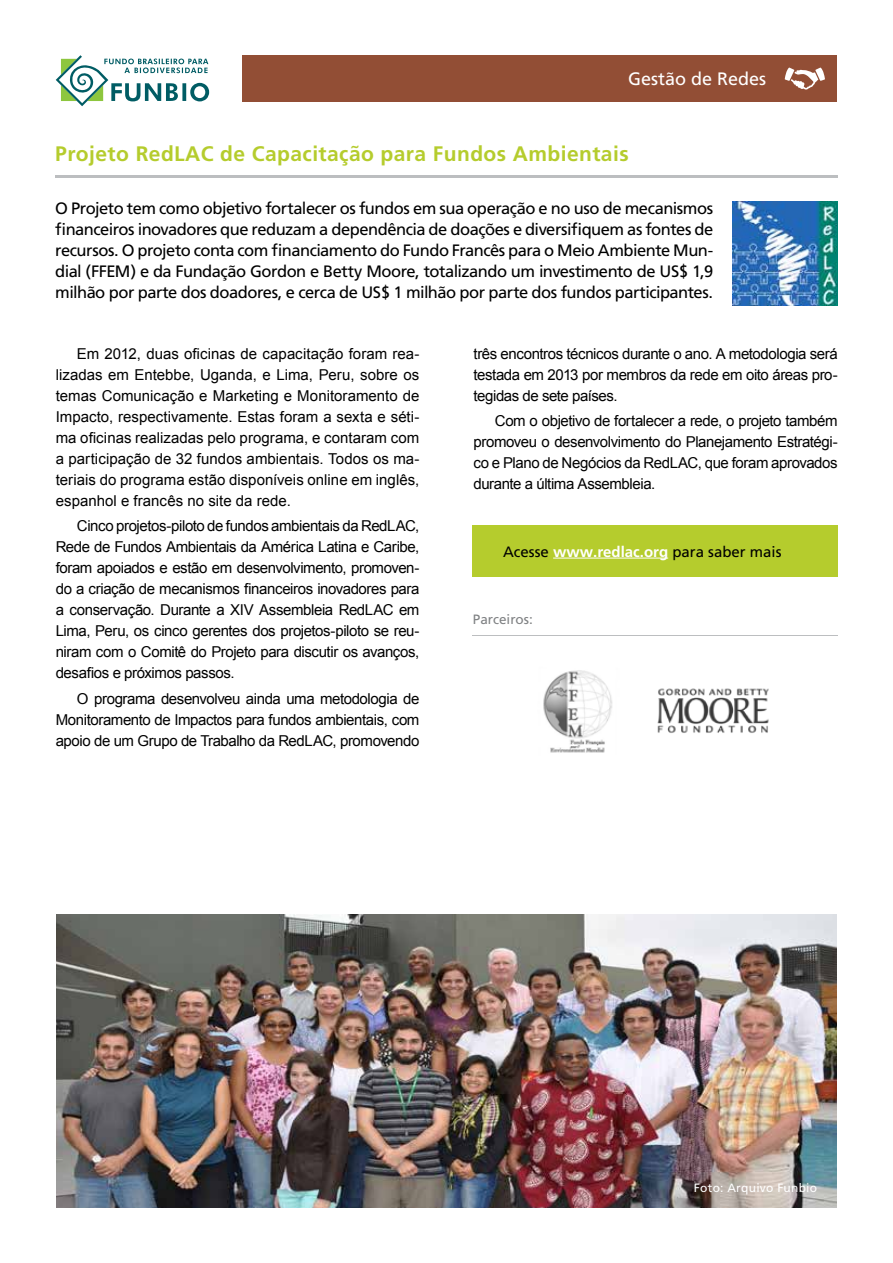
<style>
.page{position:relative;width:893px;height:1263px;background:#fff}
.page>*{position:absolute;margin:0;border:0;box-sizing:border-box;transform-origin:0 0}
.t1{font:700 21px "Frutiger";letter-spacing:.02em;color:#b5cc2d}
.t2{font:18px "Frutiger";color:#fff}
.t3{font:16.5px/21px "Frutiger";letter-spacing:-.03em;color:#000;text-align:justify}
.t4{font:15px/21px "Arial";letter-spacing:-.025em;color:#000;text-align:justify}
.t5{font:15px "Frutiger";color:#000}
.t6{font:13.5px "Frutiger";color:#808284}
.t7{font:12px "Frutiger";letter-spacing:.02em;color:#fff}
.s1{font-weight:700;color:#fff}
</style>
<div class="page">
<div style="left:242px;top:55px;width:595px;height:47px;background:#924e35"></div>
<svg style="left:56px;top:55px;width:153px;height:51px"></svg>
<svg style="left:785px;top:68px;width:40px;height:22px"></svg>
<img style="left:56px;top:914px;width:781px;height:294px">
<img style="left:733px;top:202px;width:105px;height:103px">
<div style="left:472px;top:525px;width:366px;height:51px;background:#b5cc2d"></div>
<hr style="left:553px;top:558px;width:115px;height:1px;background:#fff">
<img style="left:657px;top:688px;width:112px;height:45px">
<img style="left:543px;top:670px;width:69px;height:83px">
<hr style="left:472px;top:635px;width:366px;height:1px;background:#bcbec0">
<hr style="left:55px;top:175px;width:783px;height:2px;background:#bcbec0">
<p class="t2" style="left:628px;top:69px;width:140px">Gestão de Redes</p>
<h1 class="t1" style="left:55px;top:141px;width:575px">Projeto RedLAC de Capacitação para Fundos Ambientais</h1>
<p class="t3" style="left:55px;top:198px;width:660px">O Projeto tem como objetivo fortalecer os fundos em sua operação e no uso de mecanismos financeiros inovadores que reduzam a dependência de doações e diversifiquem as fontes de recursos. O projeto conta com financiamento do Fundo Francês para o Meio Ambiente Mun&shy;dial (FFEM) e da Fundação Gordon e Betty Moore, totalizando um investimento de US$ 1,9 milhão por parte dos doadores, e cerca de US$ 1 milhão por parte dos fundos participantes.</p>
<p class="t4" style="left:56px;top:343px;width:365px;text-indent:21px">Em 2012, duas oficinas de capacitação foram rea&shy;lizadas em Entebbe, Uganda, e Lima, Peru, sobre os temas Comunicação e Marketing e Monitoramento de Impacto, respectivamente. Estas foram a sexta e séti&shy;ma oficinas realizadas pelo programa, e contaram com a participação de 32 fundos ambientais. Todos os ma&shy;teriais do programa estão disponíveis online em inglês, espanhol e francês no site da rede.</p>
<p class="t4" style="left:56px;top:516px;width:365px;text-indent:21px">Cinco projetos-piloto de fundos ambientais da RedLAC, Rede de Fundos Ambientais da América Latina e Caribe, foram apoiados e estão em desenvolvimento, promoven&shy;do a criação de mecanismos financeiros inovadores para a conservação. Durante a XIV Assembleia RedLAC em Lima, Peru, os cinco gerentes dos projetos-piloto se reu&shy;niram com o Comitê do Projeto para discutir os avanços, desafios e próximos passos.</p>
<p class="t4" style="left:56px;top:688px;width:365px;text-indent:21px">O programa desenvolveu ainda uma metodologia de Monitoramento de Impactos para fundos ambientais, com apoio de um Grupo de Trabalho da RedLAC, promovendo</p>
<p class="t4" style="left:473px;top:343px;width:366px">três encontros técnicos durante o ano. A metodologia será testada em 2013 por membros da rede em oito áreas pro&shy;tegidas de sete países.</p>
<p class="t4" style="left:473px;top:411px;width:366px;text-indent:21px">Com o objetivo de fortalecer a rede, o projeto também promoveu o desenvolvimento do Planejamento Estratégi&shy;co e Plano de Negócios da RedLAC, que foram aprovados durante a última Assembleia.</p>
<p class="t5" style="left:503px;top:542px;width:280px">Acesse <span class="s1">www.redlac.org</span> para saber mais</p>
<p class="t6" style="left:473px;top:611px;width:62px">Parceiros:</p>
<p class="t7" style="left:694px;top:1181px;width:125px">Foto: Arquivo Funbio</p>
</div>
